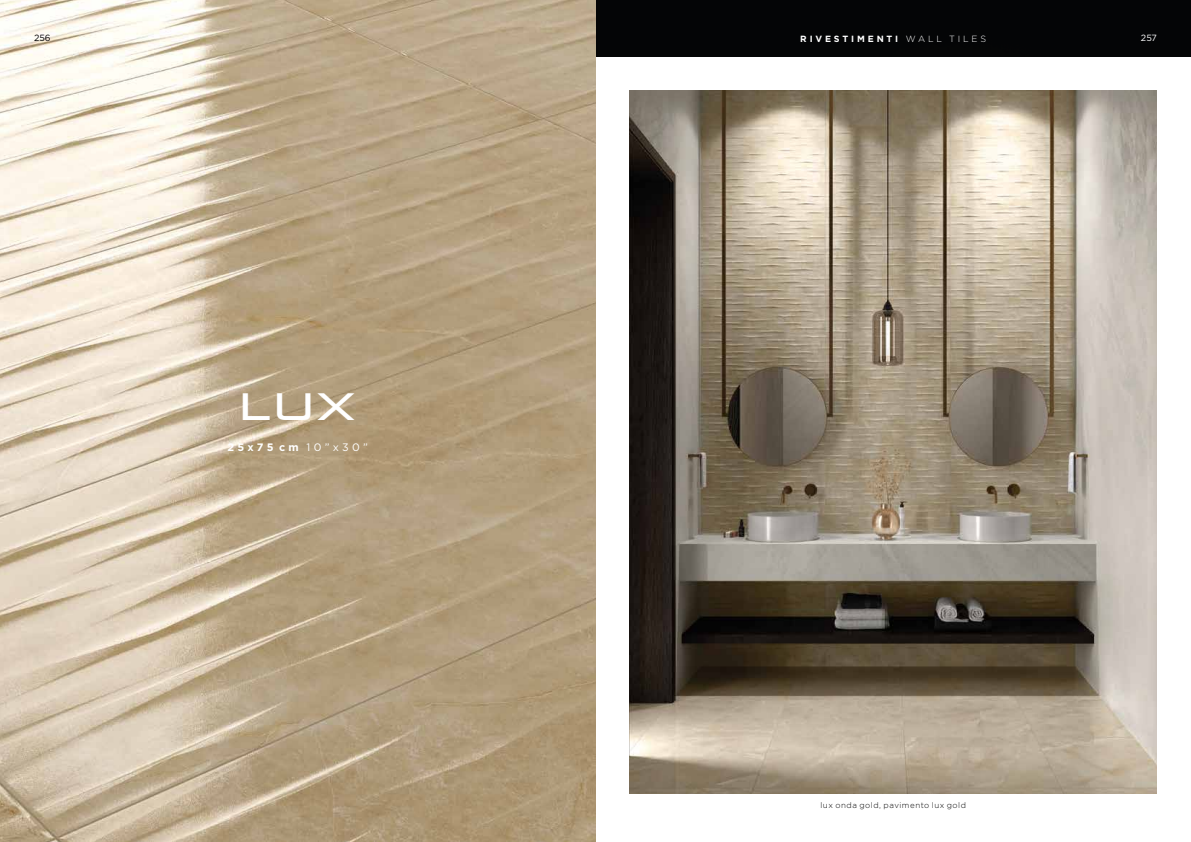
<style>
.page{position:relative;width:1191px;height:842px;background:#fff}
.page>*{position:absolute;margin:0;border:0;box-sizing:border-box;transform-origin:0 0}
.t1{font:38px "Pirulen Rg";color:#fff}
.t2{font:700 10.8px "Gotham";letter-spacing:.3em;color:#fff}
.t3{font:700 9px "Gotham";letter-spacing:.315em;color:#fff}
.t4{font:9px "Gotham";color:#000}
.t5{font:9px "Gotham";color:#fff}
.t6{font:300 8px "Gotham";letter-spacing:.065em;color:#000}
.s1{font-weight:300}
.s2{font-weight:400}
</style>
<div class="page">
<img style="left:629px;top:91px;width:528px;height:703px">
<div style="left:595px;top:0;width:596px;height:57px;background:#040506"></div>
<img style="left:0;top:0;width:595px;height:842px">
<p class="t4" style="left:34px;top:32px;width:18px">256</p>
<p class="t3" style="left:800px;top:33px;width:187px">RIVESTIMENTI <span class="s1">WALL TILES</span></p>
<p class="t5" style="left:1141px;top:32px;width:17px">257</p>
<h1 class="t1" style="left:240px;top:384px;width:116px">LUX</h1>
<h2 class="t2" style="left:227px;top:440px;width:142px">25x75 cm <span class="s2">10”x30”</span></h2>
<p class="t6" style="left:820px;top:800px;width:147px">lux onda gold, pavimento lux gold</p>
</div>
